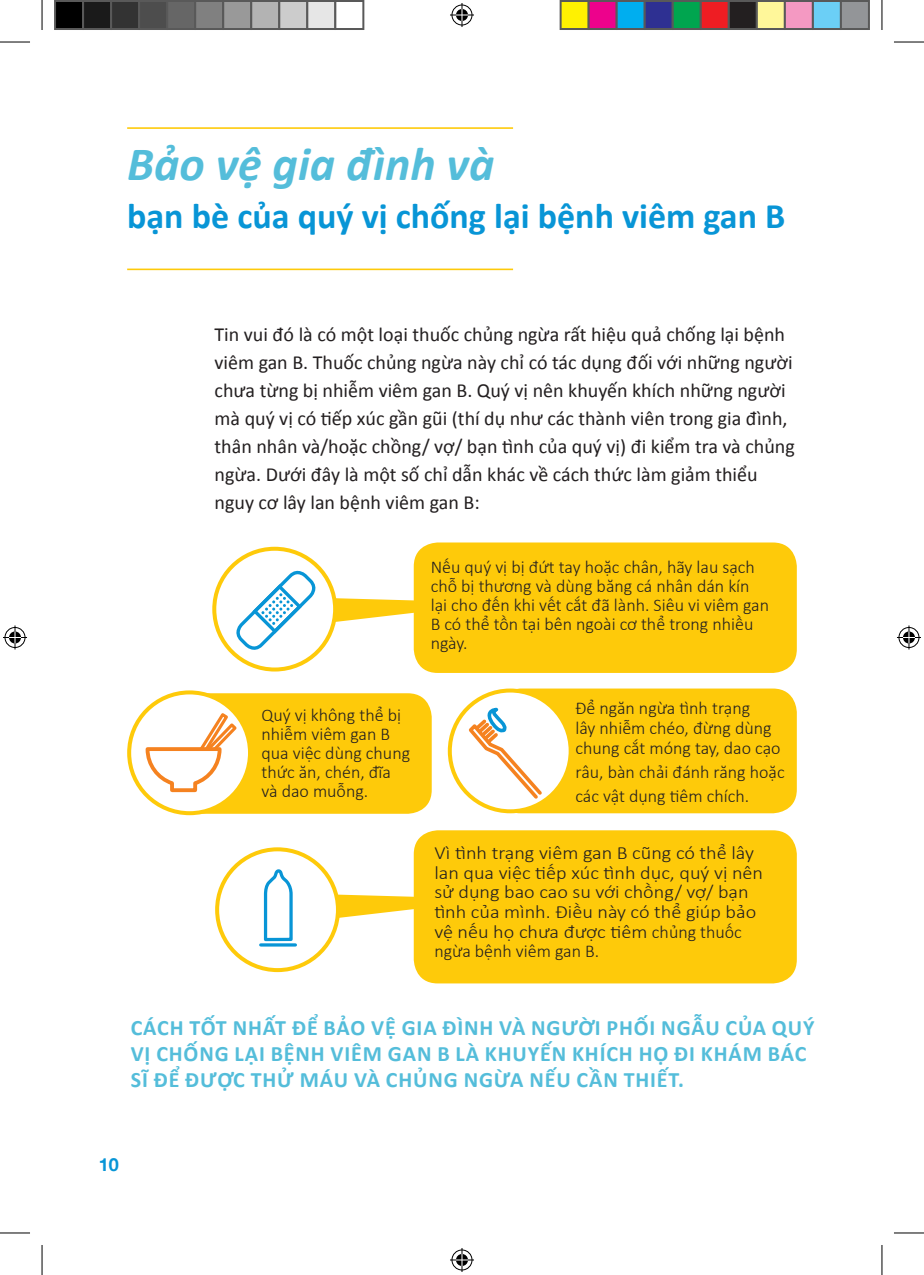
<style>
.page{position:relative;width:924px;height:1275px;background:#fff}
.page>*{position:absolute;margin:0;border:0;box-sizing:border-box;transform-origin:0 0}
.body_copy{font:italic 700 48px "Calibri";color:#54bdda}
.body_copy-2{font:700 36px "Calibri";color:#0895d6}
.body_copy-3{font:700 22px/26px "Calibri";letter-spacing:.04em;color:#54bdda}
.body_copy-4{font:20px/28px "Calibri";color:#231f20}
.body_copy-5{font:300 18.6px/19.6px "Calibri";color:#231f20;scale:1.09 1}
.body_copy-6{font:300 18px/19px "Calibri";color:#231f20}
.t1{font:700 18px "Helvetica Neue";color:#0895d6}
.s1{font-size:18px}
</style>
<div class="page">
<div style="left:413px;top:542px;width:383px;height:131px;background:#feca0a;border-radius:24px"></div>
<hr style="left:127px;top:127px;width:386px;height:2px;background:#feca0a">
<hr style="left:127px;top:268px;width:386px;height:2px;background:#feca0a">
<svg style="left:338px;top:894px;width:75px;height:25px"></svg>
<div style="left:413px;top:830px;width:383px;height:153px;background:#feca0a;border-radius:24px"></div>
<div style="left:215px;top:847px;width:125px;height:125px;border:4px solid #feca0a;border-radius:50%"></div>
<hr style="left:260px;top:943px;width:35px;height:3px;background:#0895d6">
<svg style="left:263px;top:869px;width:30px;height:73px"></svg>
<div style="left:496px;top:688px;width:300px;height:125px;background:#feca0a;border-radius:24px"></div>
<div style="left:163px;top:693px;width:268px;height:120px;background:#feca0a;border-radius:24px"></div>
<svg style="left:129px;top:692px;width:121px;height:121px;fill:#fff"></svg>
<div style="left:127px;top:690px;width:125px;height:125px;border:4px solid #feca0a;border-radius:50%"></div>
<svg style="left:144px;top:710px;width:95px;height:84px"></svg>
<svg style="left:449px;top:690px;width:121px;height:121px;fill:#fff"></svg>
<div style="left:447px;top:688px;width:125px;height:125px;border:4px solid #feca0a;border-radius:50%"></div>
<svg style="left:465px;top:705px;width:80px;height:97px"></svg>
<svg style="left:214px;top:548px;width:121px;height:121px"></svg>
<div style="left:212px;top:546px;width:125px;height:125px;border:4px solid #feca0a;border-radius:50%"></div>
<svg style="left:234px;top:568px;width:181px;height:85px"></svg>
<hr style="left:0;top:42px;width:30px;height:1px;background:#000">
<hr style="left:893px;top:42px;width:30px;height:1px;background:#000">
<hr style="left:0;top:1232px;width:30px;height:1px;background:#000">
<hr style="left:893px;top:1232px;width:30px;height:1px;background:#000">
<hr style="left:42px;top:0;width:1px;height:30px;background:#000">
<hr style="left:42px;top:1245px;width:1px;height:30px;background:#000">
<hr style="left:881px;top:0;width:1px;height:30px;background:#000">
<hr style="left:881px;top:1245px;width:1px;height:30px;background:#000">
<svg style="left:450px;top:3px;width:24px;height:24px"></svg>
<svg style="left:450px;top:1248px;width:24px;height:24px"></svg>
<svg style="left:3px;top:625px;width:24px;height:24px"></svg>
<svg style="left:897px;top:625px;width:23px;height:24px"></svg>
<div style="left:55px;top:1px;width:28px;height:28px;background:#000"></div>
<div style="left:54px;top:0;width:30px;height:30px;border:2px solid #595959"></div>
<div style="left:83px;top:1px;width:28px;height:28px;background:#1a1a1a"></div>
<div style="left:82px;top:0;width:30px;height:30px;border:2px solid #595959"></div>
<div style="left:111px;top:1px;width:28px;height:28px;background:#333"></div>
<div style="left:110px;top:0;width:30px;height:30px;border:2px solid #595959"></div>
<div style="left:139px;top:1px;width:28px;height:28px;background:#4d4d4d"></div>
<div style="left:138px;top:0;width:30px;height:30px;border:2px solid #595959"></div>
<div style="left:167px;top:1px;width:28px;height:28px;background:#666"></div>
<div style="left:166px;top:0;width:30px;height:30px;border:2px solid #595959"></div>
<div style="left:195px;top:1px;width:28px;height:28px;background:#808080"></div>
<div style="left:194px;top:0;width:30px;height:30px;border:2px solid #595959"></div>
<div style="left:223px;top:1px;width:28px;height:28px;background:#999"></div>
<div style="left:222px;top:0;width:30px;height:30px;border:2px solid #595959"></div>
<div style="left:251px;top:1px;width:28px;height:28px;background:#b3b3b3"></div>
<div style="left:250px;top:0;width:30px;height:30px;border:2px solid #595959"></div>
<div style="left:279px;top:1px;width:28px;height:28px;background:#ccc"></div>
<div style="left:278px;top:0;width:30px;height:30px;border:2px solid #595959"></div>
<div style="left:307px;top:1px;width:28px;height:28px;background:#e6e6e6"></div>
<div style="left:306px;top:0;width:30px;height:30px;border:2px solid #595959"></div>
<div style="left:334px;top:0;width:30px;height:30px;border:2px solid #595959"></div>
<div style="left:560px;top:1px;width:28px;height:28px;background:#fff101"></div>
<div style="left:559px;top:0;width:30px;height:30px;border:2px solid #595959"></div>
<div style="left:588px;top:1px;width:28px;height:28px;background:#ed028c"></div>
<div style="left:587px;top:0;width:30px;height:30px;border:2px solid #595959"></div>
<div style="left:616px;top:1px;width:28px;height:28px;background:#00aeef"></div>
<div style="left:615px;top:0;width:30px;height:30px;border:2px solid #595959"></div>
<div style="left:644px;top:1px;width:28px;height:28px;background:#2e3092"></div>
<div style="left:643px;top:0;width:30px;height:30px;border:2px solid #595959"></div>
<div style="left:672px;top:1px;width:28px;height:28px;background:#00a54f"></div>
<div style="left:671px;top:0;width:30px;height:30px;border:2px solid #595959"></div>
<div style="left:700px;top:1px;width:28px;height:28px;background:#ee1d23"></div>
<div style="left:699px;top:0;width:30px;height:30px;border:2px solid #595959"></div>
<div style="left:728px;top:1px;width:28px;height:28px;background:#231f20"></div>
<div style="left:727px;top:0;width:30px;height:30px;border:2px solid #595959"></div>
<div style="left:756px;top:1px;width:28px;height:28px;background:#fff79a"></div>
<div style="left:755px;top:0;width:30px;height:30px;border:2px solid #595959"></div>
<div style="left:784px;top:1px;width:28px;height:28px;background:#f499c2"></div>
<div style="left:783px;top:0;width:30px;height:30px;border:2px solid #595959"></div>
<div style="left:812px;top:1px;width:28px;height:28px;background:#6bcff6"></div>
<div style="left:811px;top:0;width:30px;height:30px;border:2px solid #595959"></div>
<div style="left:840px;top:1px;width:28px;height:28px;background:#939598"></div>
<div style="left:839px;top:0;width:30px;height:30px;border:2px solid #595959"></div>
<p class="body_copy" style="left:127px;top:134px;width:368px">Bảo vệ gia đình và</p>
<p class="body_copy-2" style="left:127px;top:193px;width:659px">bạn bè của quý vị chống lại bệnh viêm gan B</p>
<p class="body_copy-4" style="left:214px;top:320px;width:581px">Tin vui đó là có một loại thuốc chủng ngừa rất hiệu quả chống lại bệnh viêm gan B. Thuốc chủng ngừa này chỉ có tác dụng đối với những người chưa từng bị nhiễm viêm gan B. Quý vị nên khuyến khích những người mà quý vị có tiếp xúc gần gũi (thí dụ như các thành viên trong gia đình, thân nhân và/hoặc chồng/ vợ/ bạn tình của quý vị) đi kiểm tra và chủng ngừa. Dưới đây là một số chỉ dẫn khác về cách thức làm giảm thiểu nguy cơ lây lan bệnh viêm gan B:</p>
<p class="body_copy-6" style="left:261px;top:705px;width:150px">Quý vị không thể bị nhiễm viêm gan B qua việc dùng chung thức ăn, chén, đĩa và dao muỗng.</p>
<p class="body_copy-6" style="left:430px;top:557px;width:339px">Nếu quý vị bị đứt tay hoặc chân, hãy lau sạch chỗ bị thương và dùng băng cá nhân dán kín lại cho đến khi vết cắt đã lành. Siêu vi viêm gan B có thể tồn tại bên ngoài cơ thể trong nhiều ngày.</p>
<p class="body_copy-6" style="left:575px;top:697px;width:206px;line-height:20px">Để ngăn ngừa tình trạng<br>lây nhiễm chéo, đừng dùng chung cắt móng tay, dao cạo</p>
<p class="body_copy-6" style="left:575px;top:759px;width:210px;line-height:24px">râu, bàn chải đánh răng hoặc các vật dụng tiêm chích.</p>
<p class="body_copy-5" style="left:434px;top:843px;width:303px">Vì tình trạng viêm gan B cũng có thể lây lan qua việc tiếp xúc tình dục, quý vị nên sử dụng bao cao su với chồng/ vợ/ bạn tình của mình. Điều này có thể giúp bảo vệ nếu họ chưa được tiêm <span class="s1">chủng thuốc</span></p>
<p class="body_copy-6" style="left:434px;top:941px;width:166px">ngừa bệnh viêm gan B.</p>
<p class="body_copy-3" style="left:131px;top:1015px;width:685px">CÁCH TỐT NHẤT ĐỂ BẢO VỆ GIA ĐÌNH VÀ NGƯỜI PHỐI NGẪU CỦA QUÝ<br>VỊ CHỐNG LẠI BỆNH VIÊM GAN B LÀ KHUYẾN KHÍCH HỌ ĐI KHÁM BÁC<br>SĨ ĐỂ ĐƯỢC THỬ MÁU VÀ CHỦNG NGỪA NẾU CẦN THIẾT.</p>
<p class="t1" style="left:99px;top:1153px;width:22px">10</p>
</div>
